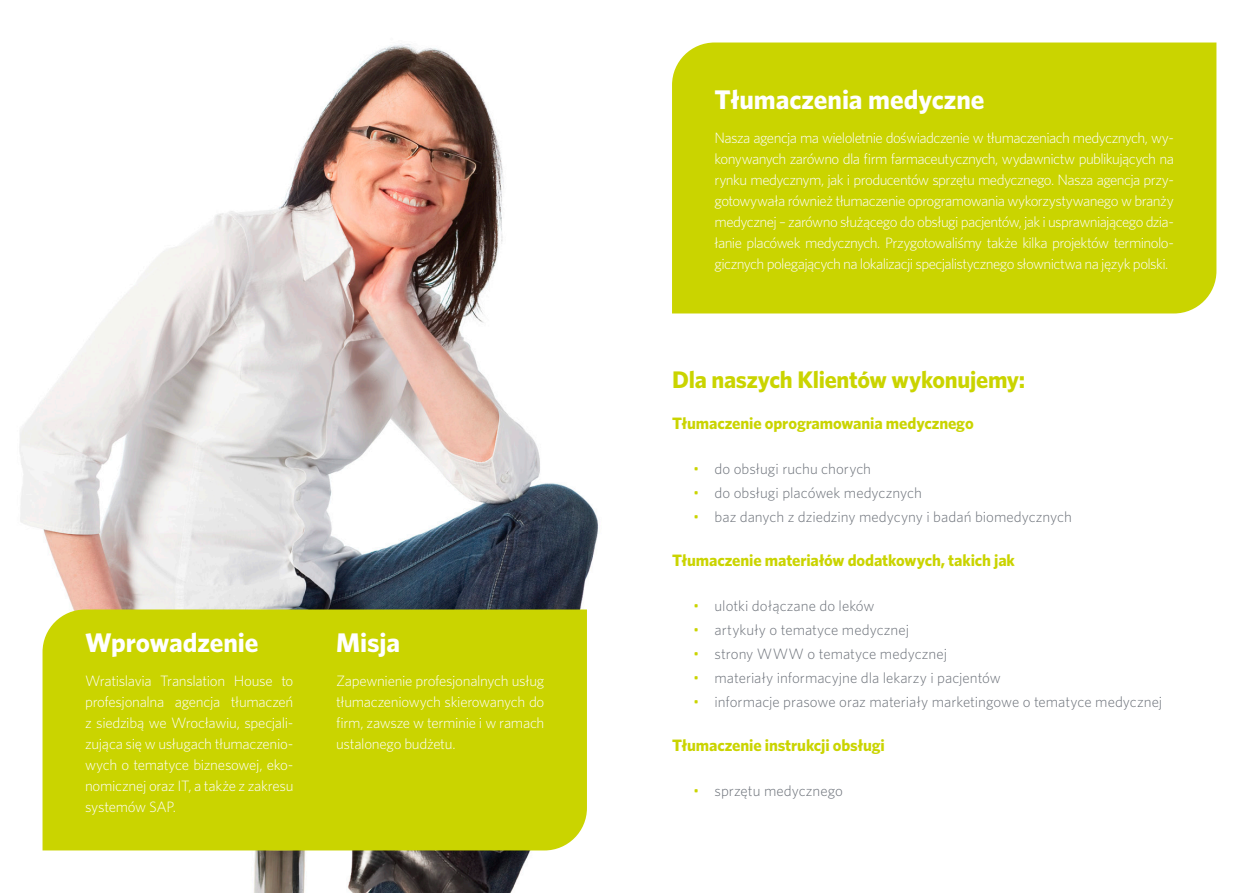
<style>
.page{position:relative;width:1259px;height:893px;background:#fff}
.page>*{position:absolute;margin:0;border:0;box-sizing:border-box;transform-origin:0 0}
.t1{font:700 27px "Whitney";color:#fff}
.t2{font:700 24px "Whitney";letter-spacing:-.01em;color:#cad400}
.t3{font:700 16.5px "Whitney";letter-spacing:-.005em;color:#cad400}
.t4{font:300 15px/21px "Whitney";letter-spacing:-.025em;color:#fff;text-align:justify}
.t5{font:300 15px "Whitney";color:#6c7179}
.s1{color:#cad400}
</style>
<div class="page">
<img style="left:19px;top:44px;width:580px;height:849px">
<div style="left:43px;top:609px;width:544px;height:241px;background:#cad400"></div>
<div style="left:672px;top:43px;width:544px;height:270px;background:#cad400"></div>
<h1 class="t1" style="left:85px;top:631px;width:175px">Wprowadzenie</h1>
<p class="t4" style="left:85px;top:670px;width:210px">Wratislavia Translation House to profesjonalna agencja tłumaczeń z siedzibą we Wrocławiu, specjali&shy;zująca się w usługach tłumaczenio&shy;wych o tematyce biznesowej, eko&shy;nomicznej oraz IT, a także z zakresu systemów SAP.</p>
<h1 class="t1" style="left:336px;top:631px;width:66px">Misja</h1>
<p class="t4" style="left:336px;top:670px;width:210px">Zapewnienie profesjonalnych usług tłumaczeniowych skierowanych do firm, zawsze w terminie i w ramach ustalonego budżetu.</p>
<h1 class="t1" style="left:714px;top:87px;width:271px">Tłumaczenia medyczne</h1>
<p class="t4" style="left:714px;top:127px;width:461px">Nasza agencja ma wieloletnie doświadczenie w tłumaczeniach medycznych, wy&shy;konywanych zarówno dla firm farmaceutycznych, wydawnictw publikujących na rynku medycznym, jak i producentów sprzętu medycznego. Nasza agencja przy&shy;gotowywała również tłumaczenie oprogramowania wykorzystywanego w branży medycznej – zarówno służącego do obsługi pacjentów, jak i usprawniającego dzia&shy;łanie placówek medycznych. Przygotowaliśmy także kilka projektów terminolo&shy;gicznych polegających na lokalizacji specjalistycznego słownictwa na język polski.</p>
<h2 class="t2" style="left:672px;top:369px;width:355px">Dla naszych Klientów wykonujemy:</h2>
<p class="t3" style="left:672px;top:416px;width:303px">Tłumaczenie oprogramowania medycznego</p>
<p class="t5" style="left:693px;top:460px;width:179px"><span class="s1">•</span> do obsługi ruchu chorych</p>
<p class="t5" style="left:693px;top:484px;width:230px"><span class="s1">•</span> do obsługi placówek medycznych</p>
<p class="t5" style="left:693px;top:508px;width:380px"><span class="s1">•</span> baz danych z dziedziny medycyny i badań biomedycznych</p>
<p class="t3" style="left:672px;top:553px;width:344px">Tłumaczenie materiałów dodatkowych, takich jak</p>
<p class="t5" style="left:693px;top:597px;width:183px"><span class="s1">•</span> ulotki dołączane do leków</p>
<p class="t5" style="left:693px;top:621px;width:217px"><span class="s1">•</span> artykuły o tematyce medycznej</p>
<p class="t5" style="left:693px;top:645px;width:255px"><span class="s1">•</span> strony WWW o tematyce medycznej</p>
<p class="t5" style="left:693px;top:669px;width:309px"><span class="s1">•</span> materiały informacyjne dla lekarzy i pacjentów</p>
<p class="t5" style="left:693px;top:693px;width:470px"><span class="s1">•</span> informacje prasowe oraz materiały marketingowe o tematyce medycznej</p>
<p class="t3" style="left:672px;top:738px;width:214px">Tłumaczenie instrukcji obsługi</p>
<p class="t5" style="left:693px;top:782px;width:151px"><span class="s1">•</span> sprzętu medycznego</p>
</div>
